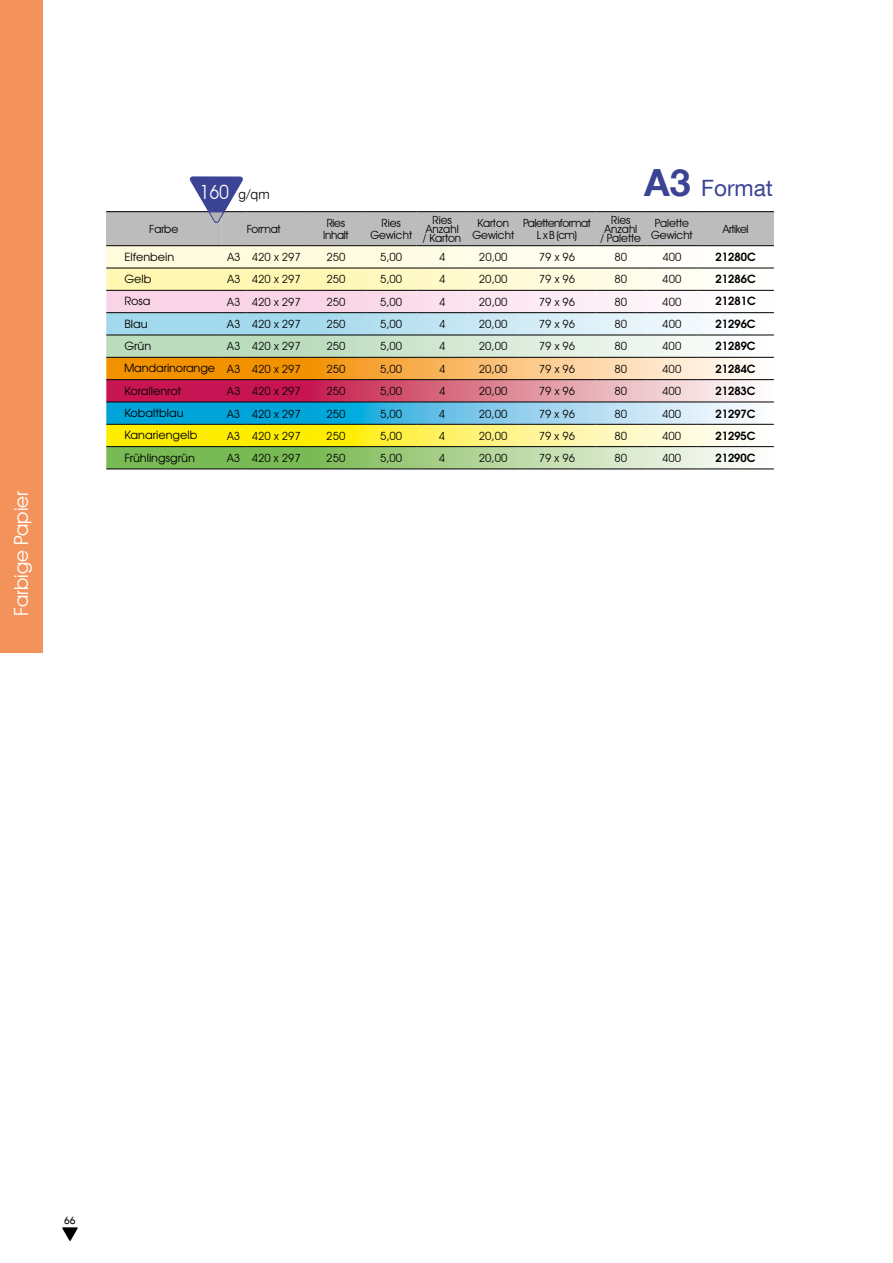
<style>
.page{position:relative;width:893px;height:1263px;background:#fff}
.page>*{position:absolute;margin:0;border:0;box-sizing:border-box;transform-origin:0 0}
.t1{font:22.5px "Helvetica Neue LT Com";color:#3b4395}
.t2{font:19.5px "Avant Garde IT Cby BT";color:#fff}
.t3{font:300 13.5px "Helvetica Neue LT Com";color:#000}
.t4{font:600 12px "FNA Cv 2";color:#000}
.t5{font:11.25px/9px "Avant Garde IT Cby BT";color:#000;text-align:center}
.t6{font:11.25px "Te X Gyre Adventor";color:#000}
.t7{font:700 11.25px "Te X Gyre Adventor";color:#000}
.t8{font:11.25px/12px "Avant Garde IT Cby BT";letter-spacing:-.04em;color:#000;text-align:center}
.t9{font:11.25px/12px "Avant Garde IT Cby BT";letter-spacing:-.03em;color:#000;text-align:center}
.s1{font-family:"Avant Garde IT Cby BT";font-weight:400;font-size:19.5px;color:#fff}
.s2{font-weight:700;font-size:37.5px}
.s3{font-family:"Avant Garde IT Cby BT"}
</style>
<div class="page">
<svg style="left:62px;top:1227px;width:16px;height:14px"></svg>
<svg style="left:106px;top:176px;width:668px;height:294px"></svg>
<div style="left:0;top:0;width:43px;height:653px;background:#f3925a"></div>
<h2 class="t2" style="left:9px;top:616px;width:127px;rotate:-90deg">Farbige Papier</h2>
<p class="t3" style="left:200px;top:186px;width:71px"><span class="s1">160</span> g/qm</p>
<h1 class="t1" style="left:644px;top:174px;width:130px"><span class="s2">A3</span> Format</h1>
<p class="t5" style="left:149px;top:224px;width:31px">Farbe</p>
<p class="t5" style="left:247px;top:224px;width:35px">Format</p>
<p class="t9" style="left:323px;top:217px;width:27px">Ries<br>Inhalt</p>
<p class="t5" style="left:370px;top:217px;width:43px;line-height:12px">Ries<br>Gewicht</p>
<p class="t5" style="left:423px;top:215px;width:40px">Ries<br>Anzahl / Karton</p>
<p class="t5" style="left:472px;top:217px;width:43px;line-height:12px">Karton<br>Gewicht</p>
<p class="t8" style="left:523px;top:217px;width:69px">Palettenformat<br>L x B (cm)</p>
<p class="t5" style="left:601px;top:215px;width:42px">Ries<br>Anzahl<br>/ Palette</p>
<p class="t5" style="left:651px;top:217px;width:43px;line-height:12px">Palette<br>Gewicht</p>
<p class="t9" style="left:723px;top:223px;width:27px">Artikel</p>
<p class="t6" style="left:124px;top:248px;width:51px">Elfenbein</p>
<p class="t5" style="left:227px;top:253px;width:75px">A3 420 x 297</p>
<p class="t5" style="left:326px;top:253px;width:21px">250</p>
<p class="t5" style="left:380px;top:253px;width:24px">5,00</p>
<p class="t5" style="left:439px;top:253px;width:8px">4</p>
<p class="t5" style="left:479px;top:253px;width:30px">20,00</p>
<p class="t5" style="left:539px;top:253px;width:38px">79 x 96</p>
<p class="t5" style="left:614px;top:253px;width:14px">80</p>
<p class="t5" style="left:662px;top:253px;width:21px">400</p>
<p class="t7" style="left:715px;top:247px;width:42px">21280C</p>
<p class="t6" style="left:124px;top:270px;width:29px">Gelb</p>
<p class="t5" style="left:227px;top:275px;width:75px">A3 420 x 297</p>
<p class="t5" style="left:326px;top:275px;width:21px">250</p>
<p class="t5" style="left:380px;top:275px;width:24px">5,00</p>
<p class="t5" style="left:439px;top:275px;width:8px">4</p>
<p class="t5" style="left:479px;top:275px;width:30px">20,00</p>
<p class="t5" style="left:539px;top:275px;width:38px">79 x 96</p>
<p class="t5" style="left:614px;top:275px;width:14px">80</p>
<p class="t5" style="left:662px;top:275px;width:21px">400</p>
<p class="t7" style="left:715px;top:269px;width:42px">21286C</p>
<p class="t6" style="left:124px;top:292px;width:28px">Rosa</p>
<p class="t5" style="left:227px;top:297px;width:75px">A3 420 x 297</p>
<p class="t5" style="left:326px;top:297px;width:21px">250</p>
<p class="t5" style="left:380px;top:297px;width:24px">5,00</p>
<p class="t5" style="left:439px;top:297px;width:8px">4</p>
<p class="t5" style="left:479px;top:297px;width:30px">20,00</p>
<p class="t5" style="left:539px;top:297px;width:38px">79 x 96</p>
<p class="t5" style="left:614px;top:297px;width:14px">80</p>
<p class="t5" style="left:662px;top:297px;width:21px">400</p>
<p class="t7" style="left:715px;top:291px;width:42px">21281C</p>
<p class="t6" style="left:124px;top:315px;width:25px">Blau</p>
<p class="t5" style="left:227px;top:320px;width:75px">A3 420 x 297</p>
<p class="t5" style="left:326px;top:320px;width:21px">250</p>
<p class="t5" style="left:380px;top:320px;width:24px">5,00</p>
<p class="t5" style="left:439px;top:320px;width:8px">4</p>
<p class="t5" style="left:479px;top:320px;width:30px">20,00</p>
<p class="t5" style="left:539px;top:320px;width:38px">79 x 96</p>
<p class="t5" style="left:614px;top:320px;width:14px">80</p>
<p class="t5" style="left:662px;top:320px;width:21px">400</p>
<p class="t7" style="left:715px;top:314px;width:42px">21296C</p>
<p class="t6" style="left:124px;top:337px;width:28px">Grün</p>
<p class="t5" style="left:227px;top:342px;width:75px">A3 420 x 297</p>
<p class="t5" style="left:326px;top:342px;width:21px">250</p>
<p class="t5" style="left:380px;top:342px;width:24px">5,00</p>
<p class="t5" style="left:439px;top:342px;width:8px">4</p>
<p class="t5" style="left:479px;top:342px;width:30px">20,00</p>
<p class="t5" style="left:539px;top:342px;width:38px">79 x 96</p>
<p class="t5" style="left:614px;top:342px;width:14px">80</p>
<p class="t5" style="left:662px;top:342px;width:21px">400</p>
<p class="t7" style="left:715px;top:336px;width:42px">21289C</p>
<p class="t6" style="left:124px;top:359px;width:178px">Mandarinorange <span class="s3">A3 420 x 297</span></p>
<p class="t5" style="left:326px;top:364px;width:21px">250</p>
<p class="t5" style="left:380px;top:364px;width:24px">5,00</p>
<p class="t5" style="left:439px;top:364px;width:8px">4</p>
<p class="t5" style="left:479px;top:364px;width:30px">20,00</p>
<p class="t5" style="left:539px;top:364px;width:38px">79 x 96</p>
<p class="t5" style="left:614px;top:364px;width:14px">80</p>
<p class="t5" style="left:662px;top:364px;width:21px">400</p>
<p class="t7" style="left:715px;top:359px;width:42px">21284C</p>
<p class="t6" style="left:124px;top:382px;width:58px">Korallenrot</p>
<p class="t5" style="left:227px;top:387px;width:75px">A3 420 x 297</p>
<p class="t5" style="left:326px;top:387px;width:21px">250</p>
<p class="t5" style="left:380px;top:387px;width:24px">5,00</p>
<p class="t5" style="left:439px;top:387px;width:8px">4</p>
<p class="t5" style="left:479px;top:387px;width:30px">20,00</p>
<p class="t5" style="left:539px;top:387px;width:38px">79 x 96</p>
<p class="t5" style="left:614px;top:387px;width:14px">80</p>
<p class="t5" style="left:662px;top:387px;width:21px">400</p>
<p class="t7" style="left:715px;top:382px;width:42px">21283C</p>
<p class="t6" style="left:124px;top:404px;width:61px">Kobaltblau</p>
<p class="t5" style="left:227px;top:409px;width:75px">A3 420 x 297</p>
<p class="t5" style="left:326px;top:409px;width:21px">250</p>
<p class="t5" style="left:380px;top:409px;width:24px">5,00</p>
<p class="t5" style="left:439px;top:409px;width:8px">4</p>
<p class="t5" style="left:479px;top:409px;width:30px">20,00</p>
<p class="t5" style="left:539px;top:409px;width:38px">79 x 96</p>
<p class="t5" style="left:614px;top:409px;width:14px">80</p>
<p class="t5" style="left:662px;top:409px;width:21px">400</p>
<p class="t7" style="left:715px;top:404px;width:42px">21297C</p>
<p class="t6" style="left:124px;top:426px;width:74px">Kanariengelb</p>
<p class="t5" style="left:227px;top:431px;width:75px">A3 420 x 297</p>
<p class="t5" style="left:326px;top:431px;width:21px">250</p>
<p class="t5" style="left:380px;top:431px;width:24px">5,00</p>
<p class="t5" style="left:439px;top:431px;width:8px">4</p>
<p class="t5" style="left:479px;top:431px;width:30px">20,00</p>
<p class="t5" style="left:539px;top:431px;width:38px">79 x 96</p>
<p class="t5" style="left:614px;top:431px;width:14px">80</p>
<p class="t5" style="left:662px;top:431px;width:21px">400</p>
<p class="t7" style="left:715px;top:426px;width:42px">21295C</p>
<p class="t6" style="left:124px;top:449px;width:72px">Frühlingsgrün</p>
<p class="t5" style="left:227px;top:454px;width:75px">A3 420 x 297</p>
<p class="t5" style="left:326px;top:454px;width:21px">250</p>
<p class="t5" style="left:380px;top:454px;width:24px">5,00</p>
<p class="t5" style="left:439px;top:454px;width:8px">4</p>
<p class="t5" style="left:479px;top:454px;width:30px">20,00</p>
<p class="t5" style="left:539px;top:454px;width:38px">79 x 96</p>
<p class="t5" style="left:614px;top:454px;width:14px">80</p>
<p class="t5" style="left:662px;top:454px;width:21px">400</p>
<p class="t7" style="left:715px;top:449px;width:42px">21290C</p>
<p class="t4" style="left:64px;top:1214px;width:13px">66</p>
</div>
